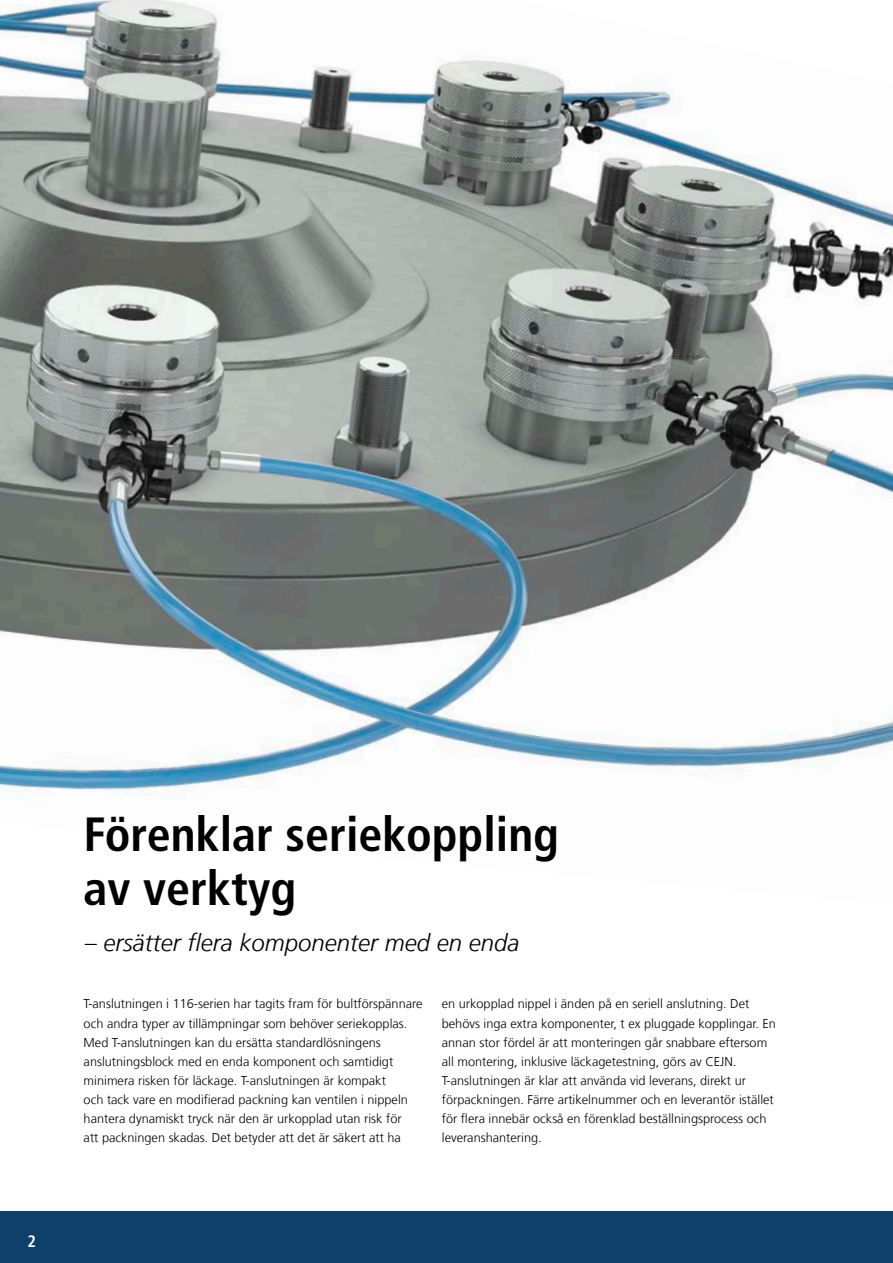
<style>
.page{position:relative;width:893px;height:1263px;background:#fff}
.page>*{position:absolute;margin:0;border:0;box-sizing:border-box;transform-origin:0 0}
.t1{font:700 condensed 48px/54px "Frutiger LT Com";color:#000}
.t2{font:italic 300 24px "Frutiger LT Com";color:#000}
.t3{font:700 condensed 16.5px "Frutiger LT Com";color:#fff}
.t4{font:300 12.75px/19.2px "Frutiger LT Com";color:#000}
</style>
<div class="page">
<div style="left:0;top:1212px;width:893px;height:51px;background:#0f406a"></div>
<img style="left:0;top:0;width:893px;height:796px">
<p class="t3" style="left:28px;top:1232px;width:10px">2</p>
<h1 class="t1" style="left:84px;top:808px;width:477px">Förenklar seriekoppling av verktyg</h1>
<h2 class="t2" style="left:85px;top:929px;width:436px">– ersätter flera komponenter med en enda</h2>
<p class="t4" style="left:84px;top:994px;width:340px">T-anslutningen i 116-serien har tagits fram för bultförspännare och andra typer av tillämpningar som behöver seriekopplas.<br>Med T-anslutningen kan du ersätta standardlösningens anslutningsblock med en enda komponent och samtidigt minimera risken för läckage. T-anslutningen är kompakt<br>och tack vare en modifierad packning kan ventilen i nippeln hantera dynamiskt tryck när den är urkopplad utan risk för<br>att packningen skadas. Det betyder att det är säkert att ha</p>
<p class="t4" style="left:442px;top:994px;width:336px">en urkopplad nippel i änden på en seriell anslutning. Det behövs inga extra komponenter, t ex pluggade kopplingar. En annan stor fördel är att monteringen går snabbare eftersom all montering, inklusive läckagetestning, görs av C EJN.<br>T-anslutningen är klar att använda vid leverans, direkt ur förpackningen. Färre artikelnummer och en leverantör istället för flera innebär också en förenklad beställningsprocess och leveranshantering.</p>
</div>
